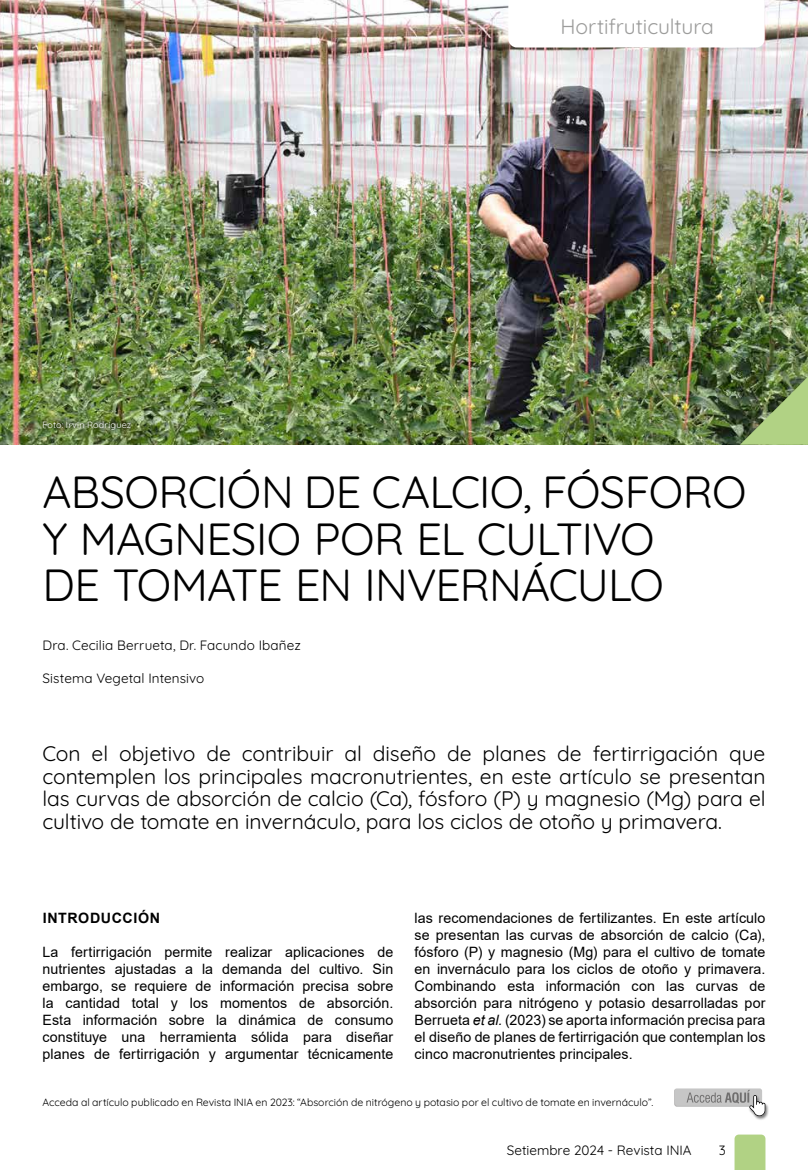
<style>
.page{position:relative;width:808px;height:1170px;background:#fff}
.page>*{position:absolute;margin:0;border:0;box-sizing:border-box;transform-origin:0 0}
.t1{font:300 45px/46.5px "Quicksand";letter-spacing:-.02em;color:#000}
.t2{font:300 21px/22.5px "Quicksand";letter-spacing:-.005em;color:#000;text-align:justify}
.t3{font:300 21px "Quicksand";letter-spacing:-.005em;color:#9d9d9c}
.t4{font:14.25px/17.1px "Arial";letter-spacing:.005em;color:#000;text-align:justify}
.t5{font:700 14.25px "Arial";letter-spacing:.04em;color:#000}
.t6{font:300 13.5px "Quicksand";letter-spacing:.005em;color:#000}
.t7{font:300 10.5px "Quicksand";color:#000}
.t8{font:300 9px "Quicksand";letter-spacing:.025em;color:#fff}
.s1{font-style:italic}
</style>
<div class="page">
<svg style="left:734px;top:1134px;width:31px;height:35px"></svg>
<div style="left:748px;top:1094px;width:21px;height:26px;background:#000;opacity:.5"></div>
<svg style="left:674px;top:1088px;width:91px;height:28px"></svg>
<img style="left:0;top:0;width:808px;height:445px">
<svg style="left:740px;top:376px;width:68px;height:69px"></svg>
<svg style="left:39px;top:417px;width:96px;height:17px"></svg>
<svg style="left:508px;top:0;width:257px;height:47px"></svg>
<p class="t8" style="left:43px;top:417px;width:90px">Foto: Irvin Rodríguez</p>
<h2 class="t3" style="left:560px;top:10px;width:155px">Hortifruticultura</h2>
<h1 class="t1" style="left:43px;top:464px;width:706px">ABSORCIÓN DE CALCIO, FÓSFORO<br>Y MAGNESIO POR EL CULTIVO<br>DE TOMATE EN INVERNÁCULO</h1>
<p class="t6" style="left:43px;top:635px;width:260px">Dra. Cecilia Berrueta, Dr. Facundo Ibañez</p>
<p class="t6" style="left:43px;top:667px;width:163px">Sistema Vegetal Intensivo</p>
<p class="t2" style="left:43px;top:740px;width:724px">Con el objetivo de contribuir al diseño de planes de fertirrigación que contemplen los principales macronutrientes, en este artículo se presentan las curvas de absorción de calcio (Ca), fósforo (P) y magnesio (Mg) para el cultivo de tomate en invernáculo, para los ciclos de otoño y primavera.</p>
<p class="t5" style="left:43px;top:907px;width:119px">INTRODUCCIÓN</p>
<p class="t4" style="left:43px;top:943px;width:352px">La fertirrigación permite realizar aplicaciones de nutrientes ajustadas a la demanda del cultivo. Sin embargo, se requiere de información precisa sobre la cantidad total y los momentos de absorción.<br>Esta información sobre la dinámica de consumo constituye una herramienta sólida para diseñar planes de fertirrigación y argumentar técnicamente</p>
<p class="t4" style="left:415px;top:908px;width:352px">las recomendaciones de fertilizantes. En este artículo se presentan las curvas de absorción de calcio (Ca), fósforo (P) y magnesio (Mg) para el cultivo de tomate en invernáculo para los ciclos de otoño y primavera.<br>Combinando esta información con las curvas de absorción para nitrógeno y potasio desarrolladas por Berrueta <span class="s1">et al.</span> (2023) se aporta información precisa para el diseño de planes de fertirrigación que contemplan los cinco macronutrientes principales.</p>
<p class="t7" style="left:43px;top:1094px;width:612px">Acceda al artículo publicado en Revista INIA en 2023: “Absorción de nitrógeno y potasio por el cultivo de tomate en invernáculo”.</p>
<p class="t6" style="left:507px;top:1139px;width:186px">Setiembre 2024 - Revista INIA</p>
<p class="t6" style="left:719px;top:1139px;width:9px">3</p>
</div>
